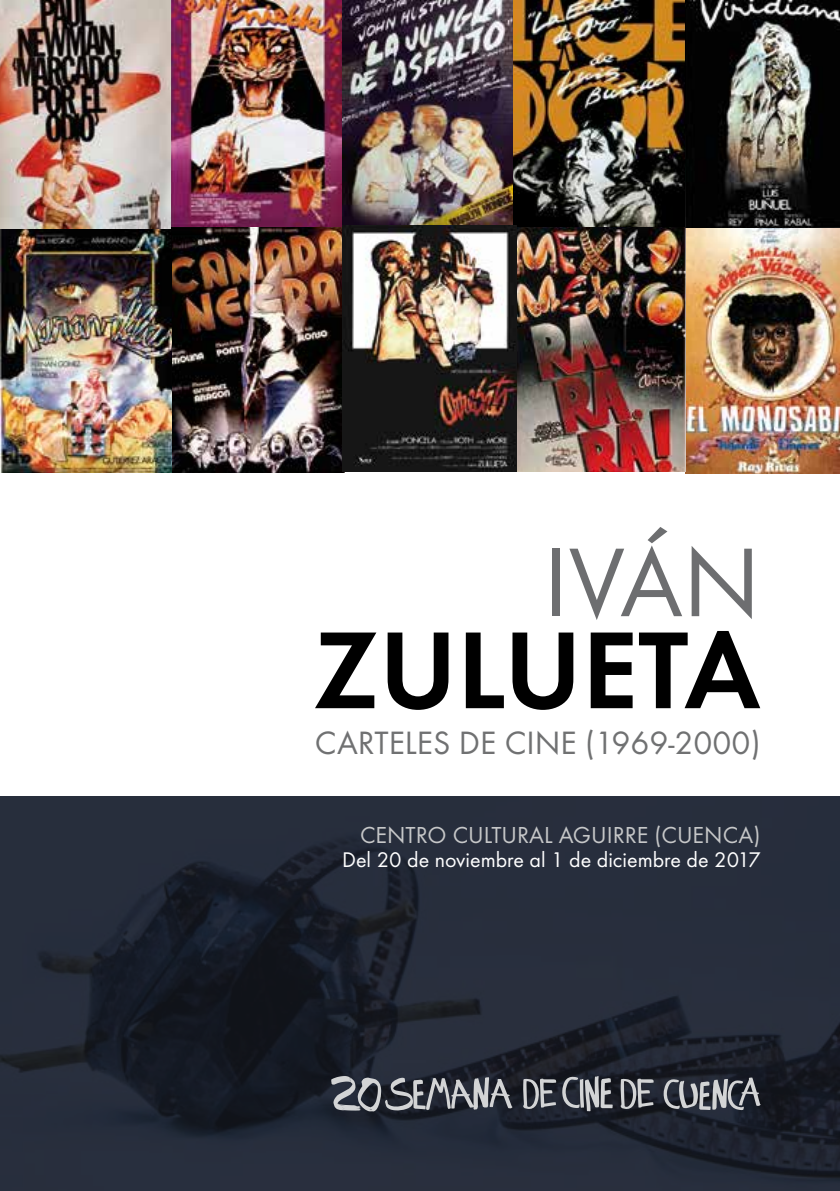
<style>
.page{position:relative;width:840px;height:1191px;background:#fff}
.page>*{position:absolute;margin:0;border:0;box-sizing:border-box;transform-origin:0 0}
.t1{font:600 113.4px "Futura T";color:#000}
.t2{font:101.2px "Futura T";color:#6d6e70}
.t3{font:33.6px "Futura T";color:#707172}
.t4{font:24px "Futura T";color:#c6c7c8}
.t5{font:22px "Futura T";color:#fff}
</style>
<div class="page">
<img style="left:0;top:796px;width:839px;height:395px">
<img style="left:0;top:0;width:839px;height:227px">
<img style="left:0;top:227px;width:342px;height:245px">
<img style="left:516px;top:227px;width:323px;height:246px">
<svg style="left:331px;top:1076px;width:181px;height:35px;background:#5d6068"></svg>
<svg style="left:562px;top:1076px;width:50px;height:35px;background:#696b72"></svg>
<svg style="left:522px;top:1078px;width:34px;height:31px"></svg>
<svg style="left:663px;top:1077px;width:97px;height:33px;background:#60636b"></svg>
<svg style="left:620px;top:1078px;width:33px;height:31px"></svg>
<img style="left:342px;top:225px;width:174px;height:247px">
<h2 class="t2" style="left:543px;top:523px;width:218px">IVÁN</h2>
<h1 class="t1" style="left:312px;top:603px;width:449px">ZULUETA</h1>
<h3 class="t3" style="left:315px;top:723px;width:447px">CARTELES DE CINE (1969-2000)</h3>
<p class="t4" style="left:360px;top:821px;width:401px">CENTRO CULTURAL AGUIRRE (CUENCA)</p>
<p class="t5" style="left:342px;top:847px;width:419px">Del 20 de noviembre al 1 de diciembre de 2017</p>
</div>
